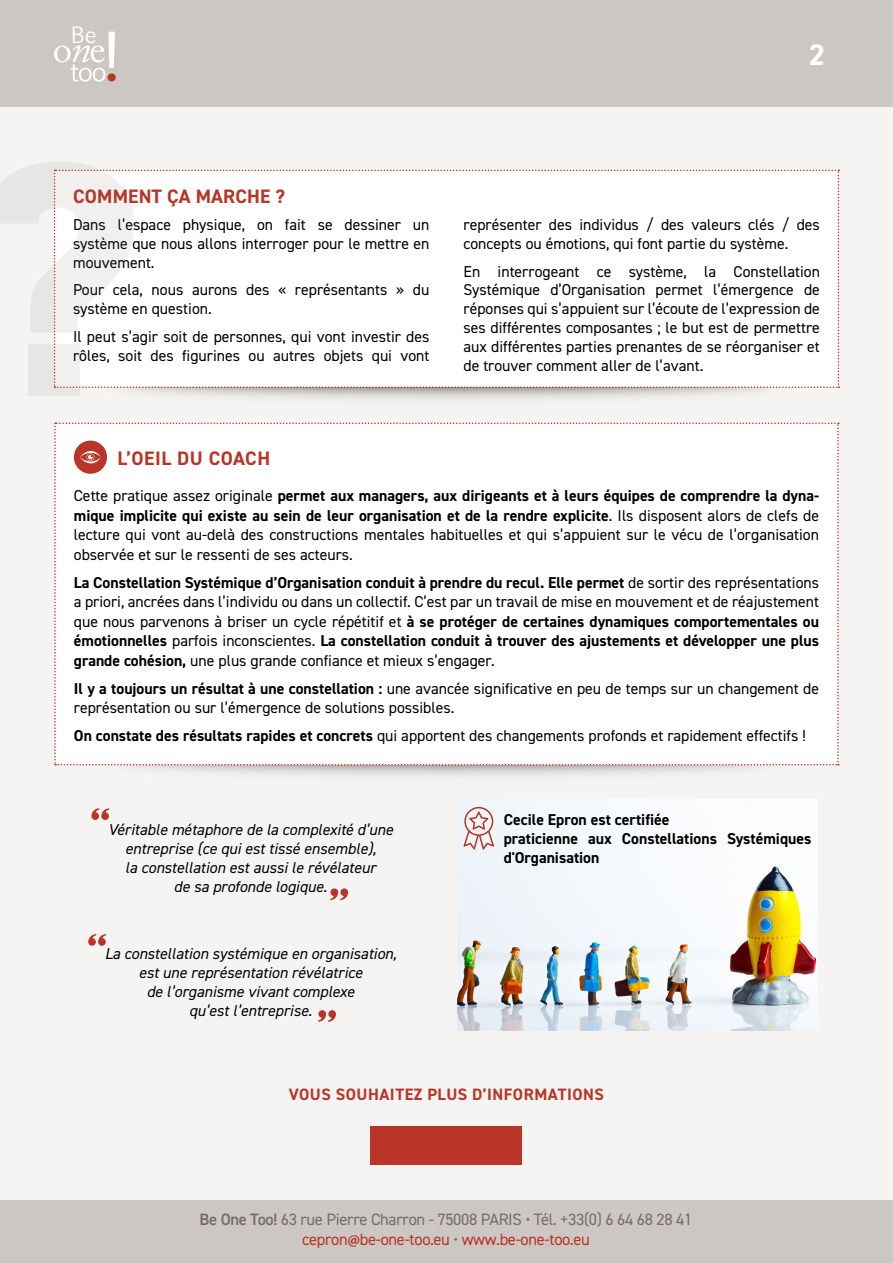
<style>
.page{position:relative;width:893px;height:1263px;background:#fff}
.page>*{position:absolute;margin:0;border:0;box-sizing:border-box;transform-origin:0 0}
.t1{font:700 30px "DIN2014";color:#fff}
.t2{font:700 19.5px "DIN2014";letter-spacing:.01em;color:#b93527}
.t3{font:700 19.5px "DIN2014";letter-spacing:.03em;color:#b93527}
.t4{font:16.5px/19.8px "DIN2014";letter-spacing:-.02em;color:#756d65;text-align:center}
.t5{font:700 16.5px "DIN2014";letter-spacing:.03em;color:#b93527}
.t6{font:15.75px/18.9px "DIN2014";color:#000;text-align:justify}
.t7{font:italic 15.75px/18.9px "DIN2014";color:#000;text-align:center}
.t8{font:700 15.75px/18.9px "DIN2014";color:#000}
.s1{font-weight:700}
.s2{font-weight:600}
.s3{color:#b93526}
.s4{font-family:"Myriad Pro";font-weight:700;color:#b93526}
</style>
<div class="page">
<div style="left:0;top:0;width:893px;height:111px;background:#cdc7c3"></div>
<svg style="left:54px;top:26px;width:61px;height:56px"></svg>
<div style="left:108px;top:74px;width:7px;height:7px;background:#b93527;border-radius:50%"></div>
<div style="left:108px;top:73px;width:8px;height:9px;border:1px solid #b93527;border-radius:50%"></div>
<div style="left:0;top:1200px;width:893px;height:63px;background:#cdc7c3"></div>
<div style="left:0;top:108px;width:893px;height:1092px;background:#f5f4f3"></div>
<div style="left:371px;top:1126px;width:151px;height:38px;background:#b93527"></div>
<img style="left:55px;top:765px;width:783px;height:11px">
<div style="left:54px;top:422px;width:785px;height:343px;background:#fff"></div>
<svg style="left:0;top:162px;width:839px;height:234px"></svg>
<svg style="left:91px;top:808px;width:18px;height:12px"></svg>
<svg style="left:88px;top:934px;width:18px;height:12px"></svg>
<svg style="left:318px;top:1010px;width:18px;height:12px"></svg>
<svg style="left:330px;top:888px;width:18px;height:12px"></svg>
<img style="left:457px;top:799px;width:361px;height:232px">
<svg style="left:461px;top:805px;width:33px;height:45px"></svg>
<h1 class="t1" style="left:809px;top:35px;width:18px">2</h1>
<p class="t2" style="left:73px;top:183px;width:213px">COMMENT ÇA MARCHE ?</p>
<p class="t6" style="left:73px;top:215px;width:358px">Dans l’espace physique, on fait se dessiner un système que nous allons interroger pour le mettre en mouvement.</p>
<p class="t6" style="left:73px;top:280px;width:358px">Pour cela, nous aurons des « représentants » du système en question.</p>
<p class="t6" style="left:73px;top:327px;width:358px">Il peut s’agir soit de personnes, qui vont investir des rôles, soit des figurines ou autres objets qui vont</p>
<p class="t6" style="left:463px;top:215px;width:358px">représenter des individus / des valeurs clés / des concepts ou émotions, qui font partie du système.</p>
<p class="t6" style="left:463px;top:261px;width:358px">En interrogeant ce système, la Constellation Systémique d’Organisation permet l’émergence de réponses qui s’appuient sur l’écoute de l’expression de ses différentes composantes ; le but est de permettre aux différentes parties prenantes de se réorganiser et de trouver comment aller de l’avant.</p>
<p class="t3" style="left:117px;top:445px;width:154px">L’OEIL DU COACH</p>
<p class="t6" style="left:74px;top:486px;width:747px;line-height:19.5px">Cette pratique assez originale <span class="s1">permet aux managers, aux dirigeants et à leurs équipes de comprendre la dyna&shy;mique implicite qui existe au sein de leur organisation et de la rendre explicite</span>. Ils disposent alors de clefs de lecture qui vont au-delà des constructions mentales habituelles et qui s’appuient sur le vécu de l’organisation observée et sur le ressenti de ses acteurs.</p>
<p class="t6" style="left:74px;top:572px;width:747px;line-height:19.5px"><span class="s1">La Constellation Systémique d’Organisation conduit à prendre du recul. Elle permet</span> de sortir des représentations a priori, ancrées dans l’individu ou dans un collectif. C’est par un travail de mise en mouvement et de réajustement que nous parvenons à briser un cycle répétitif et <span class="s1">à se protéger de certaines dynamiques comportementales ou émotionnelles</span> parfois inconscientes. <span class="s1">La constellation conduit à trouver des ajustements et développer une plus grande cohésion,</span> une plus grande confiance et mieux s’engager.</p>
<p class="t6" style="left:74px;top:678px;width:747px;line-height:19.5px"><span class="s1">Il y a toujours un résultat à une constellation :</span> une avancée significative en peu de temps sur un changement de représentation ou sur l’émergence de solutions possibles.</p>
<p class="t6" style="left:74px;top:726px;width:733px"><span class="s1">On constate des résultats rapides et concrets</span> qui apportent des changements profonds et rapidement effectifs !</p>
<p class="t7" style="left:108px;top:820px;width:287px">Véritable métaphore de la complexité d’une entreprise (ce qui est tissé ensemble),<br>la constellation est aussi le révélateur<br>de sa profonde logique.</p>
<p class="t7" style="left:105px;top:944px;width:293px">La constellation systémique en organisation, est une représentation révélatrice<br>de l’organisme vivant complexe<br>qu’est l’entreprise.</p>
<p class="t8" style="left:504px;top:810px;width:309px">Cecile Epron est certifiée<br>praticienne aux Constellations Systémiques d'Organisation</p>
<p class="t5" style="left:289px;top:1084px;width:317px">VOUS SOUHAITEZ PLUS D’INFORMATIONS</p>
<p class="t4" style="left:200px;top:1209px;width:494px"><span class="s2">Be One Too!</span> 63 rue Pierre Charron - 75008 PARIS • Tél. +33(0) 6 64 68 28 41 <span class="s3">cepron</span><span class="s4">@</span><span class="s3">be-one-too.eu</span> • <span class="s3">www.be-one-too.eu</span></p>
</div>
